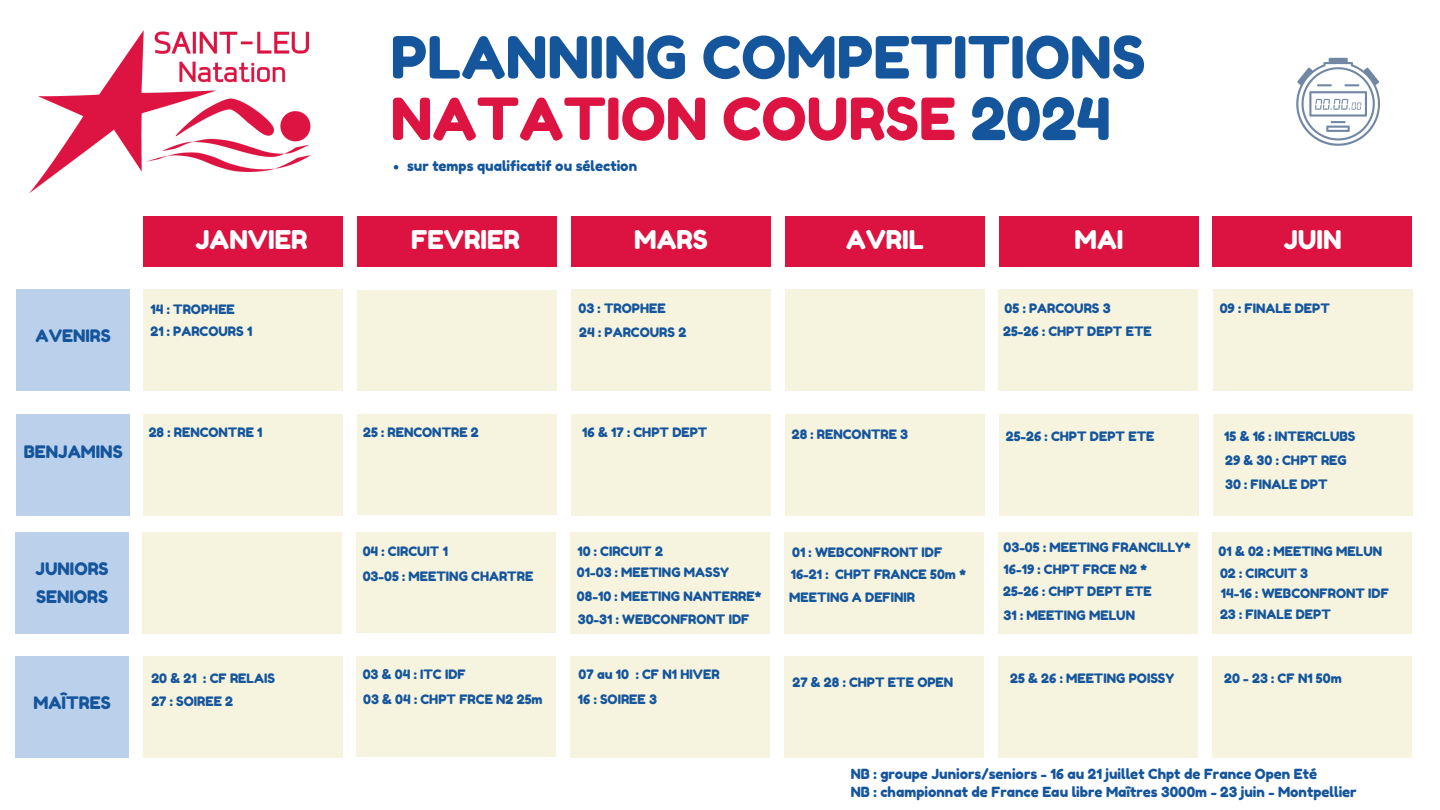
<style>
.page{position:relative;width:1440px;height:810px;background:#fff}
.page>*{position:absolute;margin:0;border:0;box-sizing:border-box;transform-origin:0 0}
.t1{font:58px/61.5px "Fredoka One";color:#14559c}
.t2{font:25.8px "Fredoka One";color:#fff}
.t3{font:17.2px/28.5px "Fredoka One";color:#14559c}
.t4{font:14px "Fredoka One";color:#14559c}
.t5{font:13px "Fredoka One";color:#14559c}
.s1{color:#dd1341}
</style>
<div class="page">
<img style="left:29px;top:30px;width:282px;height:163px">
<div style="left:143px;top:216px;width:200px;height:50px;background:#dc1240"></div>
<div style="left:357px;top:216px;width:200px;height:50px;background:#dc1240"></div>
<div style="left:571px;top:216px;width:200px;height:50px;background:#dc1240"></div>
<div style="left:785px;top:216px;width:200px;height:50px;background:#dc1240"></div>
<div style="left:999px;top:216px;width:200px;height:50px;background:#dc1240"></div>
<div style="left:1212px;top:216px;width:200px;height:50px;background:#dc1240"></div>
<div style="left:16px;top:290px;width:114px;height:101px;background:#bbd0eb"></div>
<div style="left:143px;top:290px;width:200px;height:101px;background:#f6f4df"></div>
<div style="left:357px;top:290px;width:200px;height:100px;background:#f6f4df"></div>
<div style="left:571px;top:290px;width:200px;height:101px;background:#f6f4df"></div>
<div style="left:785px;top:290px;width:200px;height:101px;background:#f6f4df"></div>
<div style="left:998px;top:290px;width:200px;height:101px;background:#f6f4df"></div>
<div style="left:1213px;top:290px;width:200px;height:101px;background:#f6f4df"></div>
<div style="left:16px;top:414px;width:114px;height:101px;background:#bbd0eb"></div>
<div style="left:143px;top:414px;width:200px;height:101px;background:#f6f4df"></div>
<div style="left:357px;top:414px;width:200px;height:100px;background:#f6f4df"></div>
<div style="left:571px;top:414px;width:200px;height:101px;background:#f6f4df"></div>
<div style="left:785px;top:414px;width:200px;height:101px;background:#f6f4df"></div>
<div style="left:999px;top:414px;width:200px;height:101px;background:#f6f4df"></div>
<div style="left:1213px;top:414px;width:200px;height:101px;background:#f6f4df"></div>
<div style="left:15px;top:532px;width:114px;height:101px;background:#bbd0eb"></div>
<div style="left:142px;top:532px;width:200px;height:101px;background:#f6f4df"></div>
<div style="left:356px;top:532px;width:200px;height:101px;background:#f6f4df"></div>
<div style="left:570px;top:532px;width:200px;height:101px;background:#f6f4df"></div>
<div style="left:784px;top:532px;width:200px;height:101px;background:#f6f4df"></div>
<div style="left:998px;top:532px;width:200px;height:101px;background:#f6f4df"></div>
<div style="left:1212px;top:532px;width:200px;height:101px;background:#f6f4df"></div>
<div style="left:15px;top:656px;width:114px;height:102px;background:#bbd0eb"></div>
<div style="left:143px;top:656px;width:200px;height:102px;background:#f6f4df"></div>
<div style="left:356px;top:656px;width:200px;height:101px;background:#f6f4df"></div>
<div style="left:570px;top:656px;width:200px;height:102px;background:#f6f4df"></div>
<div style="left:784px;top:656px;width:200px;height:102px;background:#f6f4df"></div>
<div style="left:998px;top:656px;width:200px;height:102px;background:#f6f4df"></div>
<div style="left:1212px;top:656px;width:200px;height:102px;background:#f6f4df"></div>
<svg style="left:1296px;top:58px;width:84px;height:88px"></svg>
<svg style="left:394px;top:165px;width:4px;height:5px"></svg>
<h2 class="t3" style="left:36px;top:322px;width:77px">AVENIRS</h2>
<h1 class="t1" style="left:391px;top:26px;width:756px">PLANNING COMPETITIONS<br><span class="s1">NATATION COURSE</span> 2024</h1>
<h4 class="t4" style="left:407px;top:157px;width:232px">sur temps qualificatif ou sélection</h4>
<p class="t2" style="left:195px;top:224px;width:114px">JANVIER</p>
<p class="t2" style="left:411px;top:224px;width:110px">FEVRIER</p>
<h2 class="t2" style="left:634px;top:224px;width:75px">MARS</h2>
<h2 class="t2" style="left:846px;top:224px;width:80px">AVRIL</h2>
<h2 class="t2" style="left:1075px;top:224px;width:50px">MAI</h2>
<h2 class="t2" style="left:1284px;top:224px;width:60px">JUIN</h2>
<h4 class="t5" style="left:151px;top:301px;width:86px">14 : TROPHEE</h4>
<h4 class="t5" style="left:150px;top:324px;width:103px">21 : PARCOURS 1</h4>
<h4 class="t5" style="left:579px;top:301px;width:89px">03 : TROPHEE</h4>
<h4 class="t5" style="left:1005px;top:301px;width:108px">05 : PARCOURS 3</h4>
<h4 class="t5" style="left:579px;top:324px;width:108px">24 : PARCOURS 2</h4>
<h3 class="t5" style="left:1003px;top:324px;width:150px">25-26 : CHPT DEPT ETE</h3>
<h4 class="t5" style="left:1220px;top:301px;width:112px">09 : FINALE DEPT</h4>
<h4 class="t3" style="left:24px;top:437px;width:101px">BENJAMINS</h4>
<h4 class="t5" style="left:149px;top:424px;width:115px">28 : RENCONTRE 1</h4>
<h4 class="t5" style="left:363px;top:424px;width:117px">25 : RENCONTRE 2</h4>
<h2 class="t3" style="left:36px;top:554px;width:75px">JUNIORS<br>SENIORS</h2>
<h3 class="t3" style="left:33px;top:688px;width:79px">MAÎTRES</h3>
<h4 class="t5" style="left:363px;top:543px;width:87px">04 : CIRCUIT 1</h4>
<h4 class="t5" style="left:363px;top:568px;width:172px">03-05 : MEETING CHARTRE</h4>
<h4 class="t5" style="left:151px;top:670px;width:125px">20 &amp; 21 : CF RELAIS</h4>
<h4 class="t5" style="left:363px;top:667px;width:105px">03 &amp; 04 : ITC IDF</h4>
<h4 class="t5" style="left:151px;top:693px;width:83px">27 : SOIREE 2</h4>
<h4 class="t5" style="left:363px;top:692px;width:181px">03 &amp; 04 : CHPT FRCE N2 25m</h4>
<h4 class="t5" style="left:582px;top:424px;width:127px">16 &amp; 17 : CHPT DEPT</h4>
<h4 class="t5" style="left:792px;top:426px;width:118px">28 : RENCONTRE 3</h4>
<h4 class="t5" style="left:1006px;top:428px;width:150px">25-26 : CHPT DEPT ETE</h4>
<h4 class="t5" style="left:1224px;top:428px;width:133px">15 &amp; 16 : INTERCLUBS</h4>
<h4 class="t5" style="left:1225px;top:452px;width:123px">29 &amp; 30 : CHPT REG</h4>
<h4 class="t5" style="left:1225px;top:476px;width:104px">30 : FINALE DPT</h4>
<h4 class="t5" style="left:577px;top:543px;width:87px">10 : CIRCUIT 2</h4>
<p class="t5" style="left:792px;top:544px;width:152px">01 : WEBCONFRONT IDF</p>
<h4 class="t5" style="left:1004px;top:539px;width:189px">03-05 : MEETING FRANCILLY*</h4>
<h4 class="t5" style="left:1219px;top:543px;width:165px">01 &amp; 02 : MEETING MELUN</h4>
<h4 class="t5" style="left:577px;top:564px;width:154px">01-03 : MEETING MASSY</h4>
<h4 class="t5" style="left:577px;top:588px;width:186px">08-10 : MEETING NANTERRE*</h4>
<p class="t5" style="left:578px;top:612px;width:173px">30-31 : WEBCONFRONT IDF</p>
<h3 class="t5" style="left:791px;top:567px;width:177px">16-21 : CHPT FRANCE 50m *</h3>
<h4 class="t5" style="left:789px;top:589px;width:127px">MEETING A DEFINIR</h4>
<h4 class="t5" style="left:1004px;top:562px;width:145px">16-19 : CHPT FRCE N2 *</h4>
<h4 class="t5" style="left:1220px;top:565px;width:90px">02 : CIRCUIT 3</h4>
<h4 class="t5" style="left:1220px;top:606px;width:112px">23 : FINALE DEPT</h4>
<p class="t5" style="left:1003px;top:584px;width:150px">25-26 : CHPT DEPT ETE</p>
<h4 class="t5" style="left:1004px;top:608px;width:133px">31 : MEETING MELUN</h4>
<h4 class="t5" style="left:1221px;top:585px;width:170px">14-16 : WEBCONFRONT IDF</h4>
<h4 class="t5" style="left:579px;top:667px;width:142px">07 au 10 : CF N1 HIVER</h4>
<h4 class="t5" style="left:578px;top:691px;width:81px">16 : SOIREE 3</h4>
<h4 class="t5" style="left:792px;top:674px;width:162px">27 &amp; 28 : CHPT ETE OPEN</h4>
<h4 class="t5" style="left:1010px;top:670px;width:166px">25 &amp; 26 : MEETING POISSY</h4>
<h3 class="t5" style="left:1224px;top:670px;width:119px">20 - 23 : CF N1 50m</h3>
<p class="t4" style="left:851px;top:765px;width:468px">NB : groupe Juniors/seniors - 16 au 21 juillet Chpt de France Open Eté</p>
<p class="t4" style="left:851px;top:783px;width:507px">NB : championnat de France Eau libre Maîtres 3000m - 23 juin - Montpellier</p>
</div>
